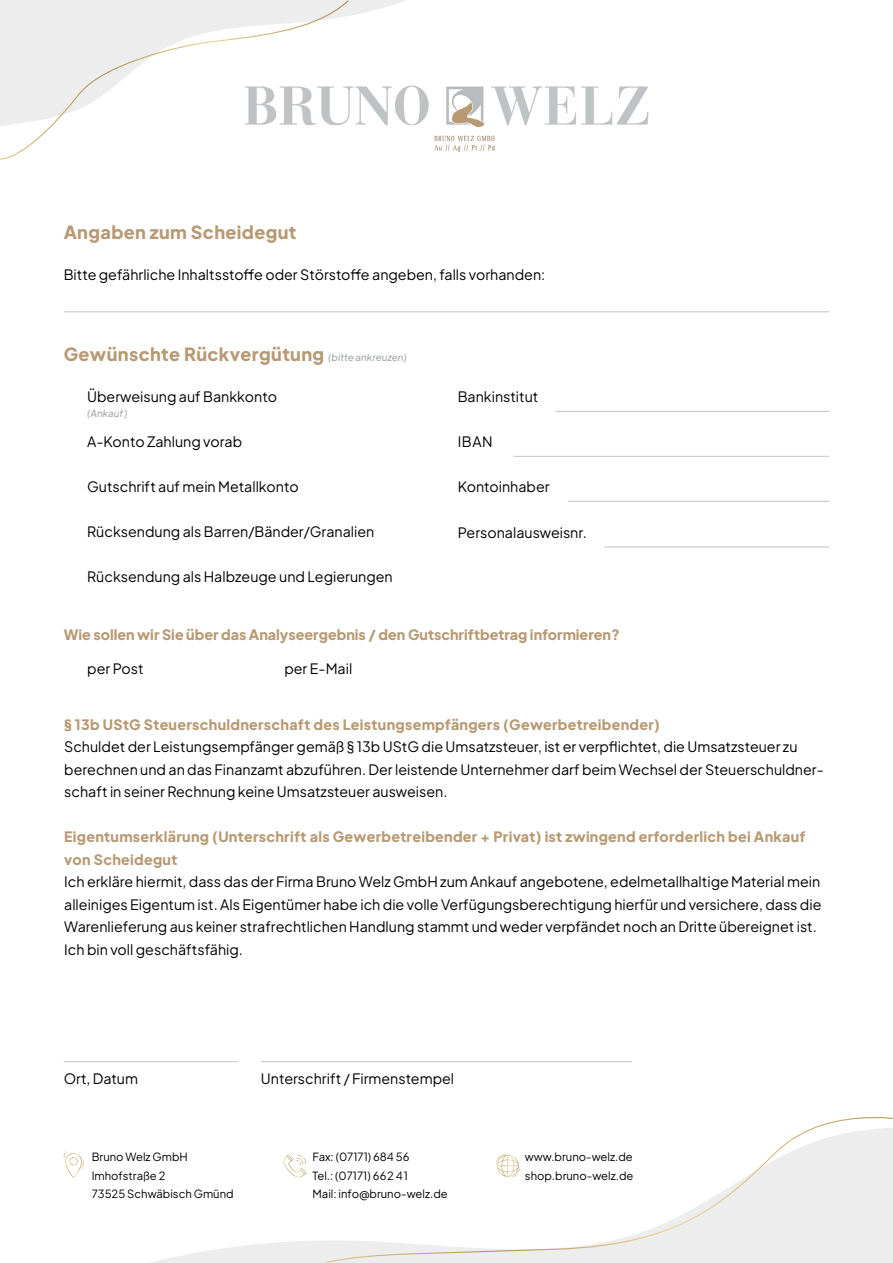
<style>
.page{position:relative;width:893px;height:1263px;background:#fff}
.page>*{position:absolute;margin:0;border:0;box-sizing:border-box;transform-origin:0 0}
.t1{font:800 18px "Plus Jakarta Sans";letter-spacing:.02em;color:#b79a74}
.t2{font:14.25px/22.5px "Plus Jakarta Sans";color:#000}
.t3{font:800 14.25px/22.5px "Plus Jakarta Sans";letter-spacing:.02em;color:#b79a74}
.t4{font:800 14.25px "Plus Jakarta Sans";color:#b79a74}
.t5{font:11.25px/18.8px "Plus Jakarta Sans";color:#000}
.t6{font:italic 500 9.75px "Plus Jakarta Sans";color:#a5a8ab}
.s1{font-weight:500;font-style:italic;font-size:9.75px;color:#a5a8ab}
</style>
<div class="page">
<svg style="left:63px;top:1153px;width:262px;height:110px"></svg>
<svg style="left:325px;top:1117px;width:568px;height:146px"></svg>
<svg style="left:350px;top:0;width:56px;height:16px"></svg>
<svg style="left:0;top:0;width:350px;height:160px"></svg>
<svg style="left:496px;top:1153px;width:24px;height:24px"></svg>
<svg style="left:284px;top:1155px;width:22px;height:22px"></svg>
<svg style="left:64px;top:1150px;width:20px;height:28px"></svg>
<hr style="left:556px;top:411px;width:273px;height:1px;background:#c0c3c6">
<hr style="left:514px;top:456px;width:315px;height:1px;background:#c0c3c6">
<hr style="left:568px;top:501px;width:261px;height:1px;background:#c0c3c6">
<hr style="left:64px;top:1061px;width:174px;height:1px;background:#c0c3c6">
<hr style="left:261px;top:1061px;width:371px;height:1px;background:#c0c3c6">
<hr style="left:64px;top:311px;width:765px;height:1px;background:#c0c3c6">
<hr style="left:604px;top:547px;width:225px;height:1px;background:#c0c3c6">
<img style="left:244px;top:85px;width:405px;height:71px">
<p class="t1" style="left:64px;top:217px;width:234px">Angaben zum Scheidegut</p>
<p class="t2" style="left:64px;top:262px;width:483px">Bitte gefährliche Inhaltsstoffe oder Störstoffe angeben, falls vorhanden:</p>
<p class="t1" style="left:64px;top:339px;width:345px">Gewünschte Rückvergütung <span class="s1">(bitte ankreuzen)</span></p>
<p class="t2" style="left:87px;top:384px;width:191px">Überweisung auf Bankkonto</p>
<p class="t6" style="left:87px;top:405px;width:42px">(Ankauf)</p>
<p class="t2" style="left:87px;top:429px;width:157px">A-Konto Zahlung vorab</p>
<p class="t2" style="left:87px;top:474px;width:213px">Gutschrift auf mein Metallkonto</p>
<p class="t2" style="left:87px;top:519px;width:289px">Rücksendung als Barren/Bänder/Granalien</p>
<p class="t2" style="left:87px;top:564px;width:307px">Rücksendung als Halbzeuge und Legierungen</p>
<p class="t2" style="left:458px;top:384px;width:82px">Bankinstitut</p>
<p class="t2" style="left:458px;top:429px;width:37px">IBAN</p>
<p class="t2" style="left:458px;top:474px;width:93px">Kontoinhaber</p>
<p class="t2" style="left:458px;top:520px;width:131px">Personalausweisnr.</p>
<p class="t4" style="left:64px;top:623px;width:557px">Wie sollen wir Sie über das Analyseergebnis / den Gutschriftbetrag informieren?</p>
<p class="t2" style="left:87px;top:656px;width:58px">per Post</p>
<p class="t2" style="left:284px;top:656px;width:69px">per E-Mail</p>
<p class="t3" style="left:64px;top:712px;width:597px">§ 13b UStG Steuerschuldnerschaft des Leistungsempfängers (Gewerbetreibender)</p>
<p class="t2" style="left:64px;top:734px;width:761px">Schuldet der Leistungsempfänger gemäß § 13b UStG die Umsatzsteuer, ist er verpflichtet, die Umsatzsteuer zu berechnen und an das Finanzamt abzuführen. Der leistende Unternehmer darf beim Wechsel der Steuerschuldner&shy;schaft in seiner Rechnung keine Umsatzsteuer ausweisen.</p>
<p class="t3" style="left:64px;top:824px;width:743px">Eigentumserklärung (Unterschrift als Gewerbetreibender + Privat) ist zwingend erforderlich bei Ankauf von Scheidegut</p>
<p class="t2" style="left:64px;top:869px;width:759px">Ich erkläre hiermit, dass das der Firma Bruno Welz GmbH zum Ankauf angebotene, edelmetallhaltige Material mein alleiniges Eigentum ist. Als Eigentümer habe ich die volle Verfügungsberechtigung hierfür und versichere, dass die Warenlieferung aus keiner strafrechtlichen Handlung stammt und weder verpfändet noch an Dritte übereignet ist.<br>Ich bin voll geschäftsfähig.</p>
<p class="t2" style="left:64px;top:1066px;width:76px">Ort, Datum</p>
<p class="t2" style="left:261px;top:1065px;width:195px">Unterschrift / Firmenstempel</p>
<p class="t5" style="left:92px;top:1146px;width:143px">Bruno Welz GmbH<br>Imhofstraße 2<br>73525 Schwäbisch Gmünd</p>
<p class="t5" style="left:312px;top:1146px;width:137px">Fax: (07171) 684 56<br>Tel.: (07171) 662 41<br>Mail: info@bruno-welz.de</p>
<p class="t5" style="left:525px;top:1146px;width:110px">www.bruno-welz.de shop.bruno-welz.de</p>
</div>
